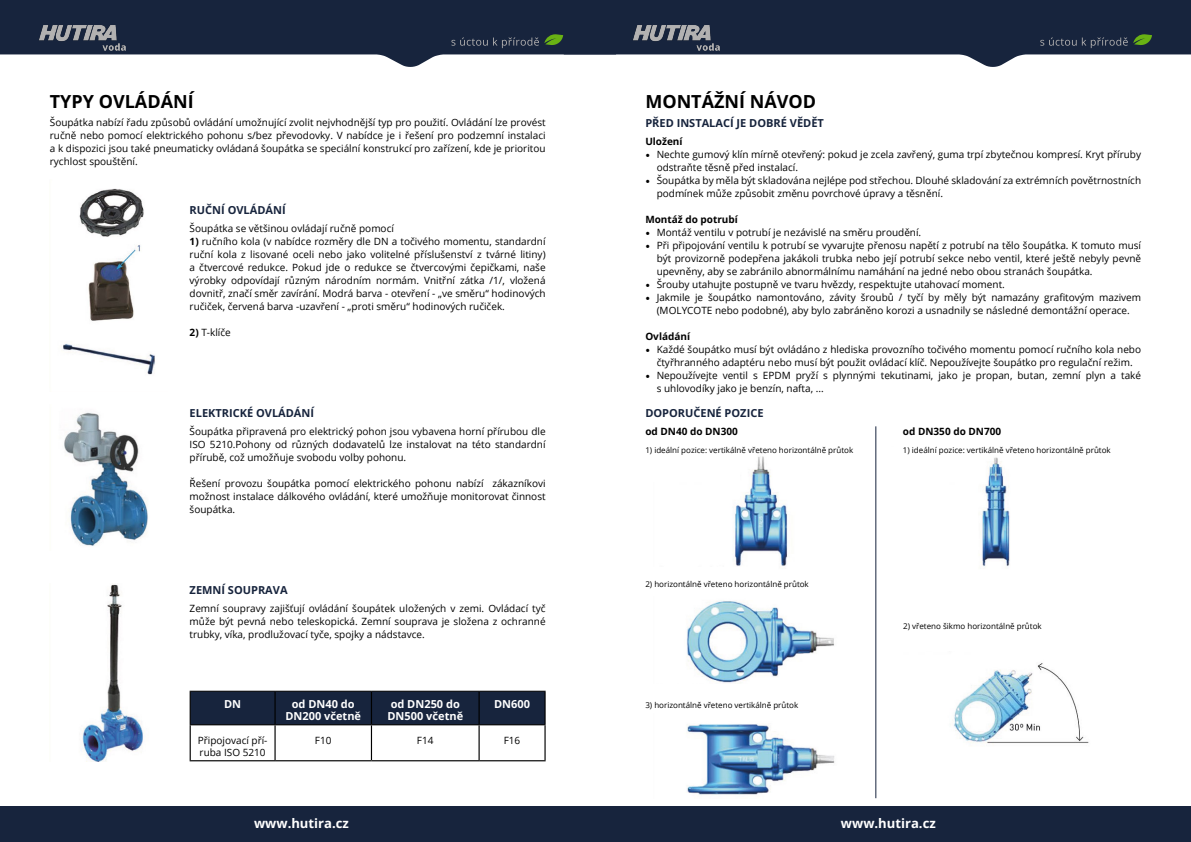
<style>
.page{position:relative;width:1191px;height:842px;background:#fff}
.page>*{position:absolute;margin:0;border:0;box-sizing:border-box;transform-origin:0 0}
.t1{font:700 18px "Open Sans";color:#000}
.t2{font:700 13.1px "Open Sans";color:#fff}
.t3{font:700 11px "Open Sans";color:#17243d}
.t4{font:700 11px/12px "Open Sans";color:#fff;text-align:center}
.t5{font:10px/13px "Open Sans";color:#000;text-align:justify}
.t6{font:700 10px "Open Sans";color:#000}
.t7{font:8px "Open Sans";color:#000}
.s1{font-weight:700}
.s2{font-family:"Minion Pro";font-size:12px}
</style>
<div class="page">
<img style="left:63px;top:188px;width:92px;height:187px">
<img style="left:82px;top:584px;width:62px;height:177px">
<img style="left:64px;top:412px;width:84px;height:134px">
<div style="left:191px;top:692px;width:353px;height:32px;background:#17243d"></div>
<hr style="left:190px;top:692px;width:1px;height:32px;background:#000">
<hr style="left:274px;top:692px;width:2px;height:32px;background:#000">
<hr style="left:371px;top:692px;width:1px;height:32px;background:#000">
<hr style="left:478px;top:692px;width:2px;height:32px;background:#000">
<hr style="left:544px;top:692px;width:1px;height:32px;background:#000">
<hr style="left:190px;top:724px;width:85px;height:1px;background:#000">
<hr style="left:190px;top:725px;width:1px;height:35px;background:#000">
<hr style="left:275px;top:724px;width:96px;height:1px;background:#000">
<hr style="left:274px;top:725px;width:2px;height:35px;background:#000">
<hr style="left:371px;top:724px;width:108px;height:1px;background:#000">
<hr style="left:371px;top:725px;width:1px;height:35px;background:#000">
<hr style="left:479px;top:724px;width:66px;height:1px;background:#000">
<hr style="left:478px;top:725px;width:2px;height:35px;background:#000">
<hr style="left:544px;top:725px;width:1px;height:35px;background:#000">
<hr style="left:190px;top:760px;width:85px;height:1px;background:#000">
<hr style="left:275px;top:760px;width:96px;height:1px;background:#000">
<hr style="left:371px;top:760px;width:108px;height:1px;background:#000">
<hr style="left:479px;top:760px;width:66px;height:1px;background:#000">
<hr style="left:190px;top:691px;width:85px;height:1px;background:#000">
<hr style="left:275px;top:691px;width:96px;height:1px;background:#000">
<hr style="left:371px;top:691px;width:108px;height:1px;background:#000">
<hr style="left:479px;top:691px;width:66px;height:1px;background:#000">
<img style="left:686px;top:456px;width:403px;height:339px">
<div style="left:632px;top:442px;width:108px;height:40px;background:#fff"></div>
<div style="left:632px;top:568px;width:123px;height:28px;background:#fff"></div>
<div style="left:632px;top:684px;width:123px;height:29px;background:#fff"></div>
<div style="left:886px;top:622px;width:122px;height:29px;background:#fff"></div>
<div style="left:855px;top:448px;width:123px;height:34px;background:#fff"></div>
<div style="left:861px;top:442px;width:29px;height:361px;background:#fff"></div>
<hr style="left:875px;top:426px;width:1px;height:372px;background:#17243d">
<svg style="left:616px;top:0;width:575px;height:67px;fill:#17243d"></svg>
<svg style="left:0;top:0;width:616px;height:67px;fill:#17243d"></svg>
<div style="left:0;top:806px;width:1191px;height:36px;background:#17243d"></div>
<svg style="left:451px;top:34px;width:112px;height:14px;background:#2d3e45"></svg>
<svg style="left:1040px;top:37px;width:87px;height:11px"></svg>
<svg style="left:1133px;top:34px;width:19px;height:12px"></svg>
<img style="left:34px;top:21px;width:110px;height:34px">
<img style="left:627px;top:21px;width:111px;height:34px">
<h1 class="t1" style="left:50px;top:89px;width:145px">TYPY OVLÁDÁNÍ</h1>
<p class="t5" style="left:50px;top:116px;width:497px">Šoupátka nabízí řadu způsobů ovládání umožnující zvolit nejvhodnější typ pro použití. Ovládání lze provést ručně nebo pomocí elektrického pohonu s/bez převodovky. V nabídce je i řešení pro podzemní instalaci a k dispozici jsou také pneumaticky ovládaná šoupátka se speciální konstrukcí pro zařízení, kde je prioritou rychlost spouštění.</p>
<p class="t3" style="left:190px;top:203px;width:98px">RUČNÍ OVLÁDÁNÍ</p>
<p class="t5" style="left:190px;top:222px;width:206px">Šoupátka se většinou ovládají ručně pomocí</p>
<p class="t5" style="left:190px;top:235px;width:357px"><span class="s1">1)</span> ručního kola (v nabídce rozměry dle DN a točivého momentu, standardní ruční kola z lisované oceli nebo jako volitelné příslušenství z tvárné litiny) a čtvercové redukce. Pokud jde o redukce se čtvercovými čepičkami, naše výrobky odpovídají různým národním normám. Vnitřní zátka /1/, vložená dovnitř, značí směr zavírání. Modrá barva - otevření - „ve směru“ hodinových ručiček, červená barva -uzavření - „proti směru“ hodinových ručiček.</p>
<p class="t5" style="left:190px;top:326px;width:43px"><span class="s1">2)</span> T-klíče</p>
<p class="t3" style="left:190px;top:405px;width:126px">ELEKTRICKÉ OVLÁDÁNÍ</p>
<p class="t5" style="left:190px;top:424px;width:357px">Šoupátka připravená pro elektrický pohon jsou vybavena horní přírubou dle ISO 5210.Pohony od různých dodavatelů lze instalovat na této standardní přírubě, což umožňuje svobodu volby pohonu.</p>
<p class="t5" style="left:190px;top:476px;width:357px">Řešení provozu šoupátka pomocí elektrického pohonu nabízí zákazníkovi možnost instalace dálkového ovládání, které umožňuje monitorovat činnost šoupátka.</p>
<p class="t3" style="left:190px;top:583px;width:99px">ZEMNÍ SOUPRAVA</p>
<p class="t5" style="left:190px;top:602px;width:357px">Zemní soupravy zajišťují ovládání šoupátek uložených v zemi. Ovládací tyč může být pevná nebo teleskopická. Zemní souprava je složena z ochranné trubky, víka, prodlužovací tyče, spojky a nádstavce.</p>
<p class="t4" style="left:224px;top:698px;width:19px">DN</p>
<p class="t4" style="left:285px;top:698px;width:77px">od DN40 do<br>DN200 včetně</p>
<p class="t4" style="left:387px;top:698px;width:77px;text-align:left">od DN250 do<br>DN500 včetně</p>
<p class="t4" style="left:494px;top:698px;width:37px">DN600</p>
<p class="t5" style="left:198px;top:734px;width:71px;line-height:12px">Připojovací pří&shy;ruba ISO 5210</p>
<p class="t5" style="left:315px;top:734px;width:18px">F10</p>
<p class="t5" style="left:417px;top:734px;width:18px">F14</p>
<p class="t5" style="left:504px;top:734px;width:18px">F16</p>
<h1 class="t1" style="left:645px;top:89px;width:172px">MONTÁŽNÍ NÁVOD</h1>
<p class="t3" style="left:645px;top:116px;width:180px">PŘED INSTALACÍ JE DOBRÉ VĚDĚT</p>
<p class="t6" style="left:645px;top:135px;width:39px">Uložení</p>
<p class="t5" style="left:656px;top:148px;width:486px;text-indent:-11px"><span class="s2">•</span> Nechte gumový klín mírně otevřený: pokud je zcela zavřený, guma trpí zbytečnou kompresí. Kryt příruby odstraňte těsně před instalací.</p>
<p class="t5" style="left:656px;top:174px;width:486px;text-indent:-11px"><span class="s2">•</span> Šoupátka by měla být skladována nejlépe pod střechou. Dlouhé skladování za extrémních povětrnostních podmínek může způsobit změnu povrchové úpravy a těsnění.</p>
<p class="t6" style="left:645px;top:213px;width:94px">Montáž do potrubí</p>
<p class="t5" style="left:645px;top:226px;width:277px"><span class="s2">•</span> Montáž ventilu v potrubí je nezávislé na směru proudění.</p>
<p class="t5" style="left:656px;top:239px;width:486px;text-indent:-11px"><span class="s2">•</span> Při připojování ventilu k potrubí se vyvarujte přenosu napětí z potrubí na tělo šoupátka. K tomuto musí být provizorně podepřena jakákoli trubka nebo její potrubí sekce nebo ventil, které ještě nebyly pevně upevněny, aby se zabránilo abnormálnímu namáhání na jedné nebo obou stranách šoupátka.</p>
<p class="t5" style="left:645px;top:278px;width:361px"><span class="s2">•</span> Šrouby utahujte postupně ve tvaru hvězdy, respektujte utahovací moment.</p>
<p class="t5" style="left:645px;top:291px;width:497px;text-align:center"><span class="s2">•</span> Jakmile je šoupátko namontováno, závity šroubů / tyčí by měly být namazány grafitovým mazivem (MOLYCOTE nebo podobné), aby bylo zabráněno korozi a usnadnily se následné demontážní operace.</p>
<p class="t6" style="left:645px;top:330px;width:46px">Ovládání</p>
<p class="t5" style="left:645px;top:343px;width:497px;text-align:center"><span class="s2">•</span> Každé šoupátko musí být ovládáno z hlediska provozního točivého momentu pomocí ručního kola nebo čtyřhranného adaptéru nebo musí být použit ovládací klíč. Nepoužívejte šoupátko pro regulační režim.</p>
<p class="t5" style="left:656px;top:369px;width:486px;text-indent:-11px"><span class="s2">•</span> Nepoužívejte ventil s EPDM pryží s plynnými tekutinami, jako je propan, butan, zemní plyn a také s uhlovodíky jako je benzín, nafta, ...</p>
<p class="t3" style="left:645px;top:405px;width:120px">DOPORUČENÉ POZICE</p>
<p class="t6" style="left:645px;top:424px;width:94px">od DN40 do DN300</p>
<p class="t6" style="left:903px;top:424px;width:100px">od DN350 do DN700</p>
<p class="t7" style="left:645px;top:444px;width:209px">1) ideální pozice: vertikálně vřeteno horizontálně průtok</p>
<p class="t7" style="left:903px;top:444px;width:209px">1) ideální pozice: vertikálně vřeteno horizontálně průtok</p>
<p class="t7" style="left:645px;top:579px;width:165px">2) horizontálně vřeteno horizontálně průtok</p>
<p class="t7" style="left:645px;top:699px;width:154px">3) horizontálně vřeteno vertikálně průtok</p>
<p class="t7" style="left:903px;top:620px;width:140px">2) vřeteno šikmo horizontálně průtok</p>
<h2 class="t2" style="left:254px;top:814px;width:96px">www.hutira.cz</h2>
<h2 class="t2" style="left:841px;top:814px;width:96px">www.hutira.cz</h2>
</div>
